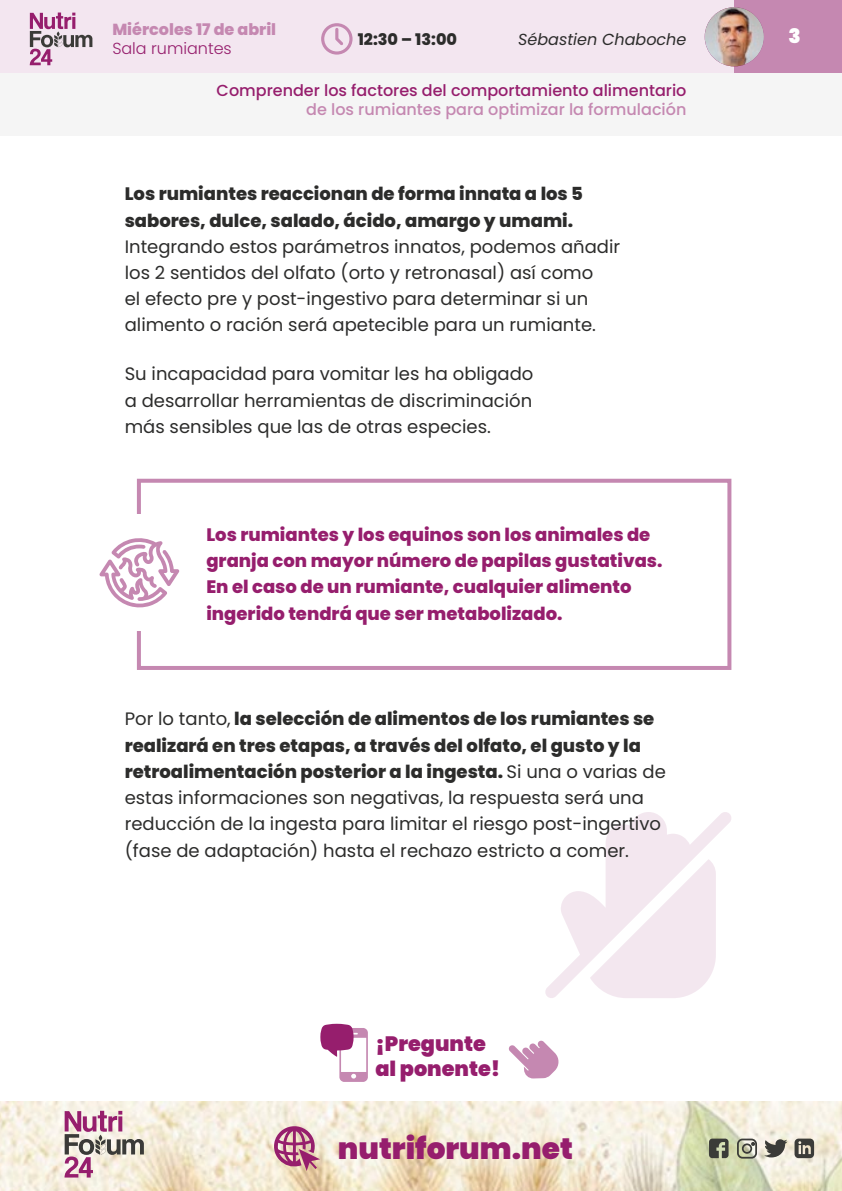
<style>
.page{position:relative;width:842px;height:1191px;background:#fff}
.page>*{position:absolute;margin:0;border:0;box-sizing:border-box;transform-origin:0 0}
.t1{font:900 29.6px "Poppins";color:#961e6d}
.t2{font:900 20.8px/25px "Poppins";color:#961e6d}
.t3{font:900 20px "Poppins";color:#fff}
._01_Texto{font:18px/26.2px "Poppins";color:#2c2c2b}
._01_Texto-2{font:800 18px/26.2px "Poppins";color:#961e6d}
.t4{font:500 16px "Poppins";color:#961e6d}
.t5{font:500 16px "Poppins";color:#c588b1}
.t6{font:800 16px "Poppins";color:#c588b1}
.t7{font:italic 16px "Poppins";color:#2c2c2b}
.t8{font:300 16px "Poppins";color:#961e6d}
.t9{font:800 16px "Poppins";color:#2c2c2b}
.s1{font-weight:800}
</style>
<div class="page">
<svg style="left:545px;top:812px;width:186px;height:186px"></svg>
<div style="left:137px;top:479px;width:594px;height:191px;border:4px solid #c588b1"></div>
<div style="left:109px;top:514px;width:59px;height:117px;background:#fff"></div>
<svg style="left:99px;top:538px;width:80px;height:70px"></svg>
<div style="left:0;top:45px;width:842px;height:90px;background:#f5f5f5"></div>
<img style="left:0;top:1101px;width:842px;height:90px">
<div style="left:0;top:0;width:842px;height:72px;background:#f3e6f0"></div>
<div style="left:734px;top:0;width:108px;height:72px;background:#c588b1"></div>
<svg style="left:321px;top:23px;width:32px;height:32px"></svg>
<img style="left:705px;top:7px;width:59px;height:59px;border-radius:30px">
<svg style="left:709px;top:1138px;width:19px;height:20px"></svg>
<svg style="left:737px;top:1138px;width:20px;height:20px"></svg>
<svg style="left:764px;top:1139px;width:23px;height:18px"></svg>
<svg style="left:794px;top:1138px;width:20px;height:20px"></svg>
<svg style="left:274px;top:1126px;width:46px;height:45px;background:#c6899e"></svg>
<svg style="left:320px;top:1023px;width:48px;height:59px"></svg>
<svg style="left:508px;top:1040px;width:51px;height:38px"></svg>
<svg style="left:30px;top:13px;width:62px;height:52px"></svg>
<svg style="left:65px;top:1110px;width:79px;height:67px;background:#ccb2b6"></svg>
<p class="t6" style="left:112px;top:21px;width:165px">Miércoles 17 de abril</p>
<p class="t8" style="left:112px;top:39px;width:121px">Sala rumiantes</p>
<p class="t9" style="left:358px;top:30px;width:101px">12:30 – 13:00</p>
<p class="t7" style="left:518px;top:30px;width:170px">Sébastien Chaboche</p>
<p class="t3" style="left:789px;top:24px;width:14px">3</p>
<p class="t4" style="left:217px;top:81px;width:471px">Comprender los factores del comportamiento alimentario</p>
<p class="t5" style="left:306px;top:100px;width:382px">de los rumiantes para optimizar la formulación</p>
<p class="_01_Texto" style="left:125px;top:181px;width:497px"><span class="s1">Los rumiantes reaccionan de forma innata a los 5 sabores, dulce, salado, ácido, amargo y umami.<br></span>Integrando estos parámetros innatos, podemos añadir los 2 sentidos del olfato (orto y retronasal) así como<br>el efecto pre y post-ingestivo para determinar si un alimento o ración será apetecible para un rumiante.</p>
<p class="_01_Texto" style="left:125px;top:361px;width:410px;text-align:justify">Su incapacidad para vomitar les ha obligado a desarrollar herramientas de discriminación más sensibles que las de otras especies.</p>
<p class="_01_Texto-2" style="left:206px;top:521px;width:458px">Los rumiantes y los equinos son los animales de granja con mayor número de papilas gustativas.<br>En el caso de un rumiante, cualquier alimento ingerido tendrá que ser metabolizado.</p>
<p class="_01_Texto" style="left:125px;top:706px;width:543px">Por lo tanto, <span class="s1">la selección de alimentos de los rumiantes se realizará en tres etapas, a través del olfato, el gusto y la retroalimentación posterior a la ingesta.</span> Si una o varias de estas informaciones son negativas, la respuesta será una reducción de la ingesta para limitar el riesgo post-ingertivo (fase de adaptación) hasta el rechazo estricto a comer.</p>
<p class="t2" style="left:375px;top:1031px;width:126px">¡Pregunte al ponente!</p>
<h1 class="t1" style="left:338px;top:1131px;width:237px">nutriforum.net</h1>
</div>
